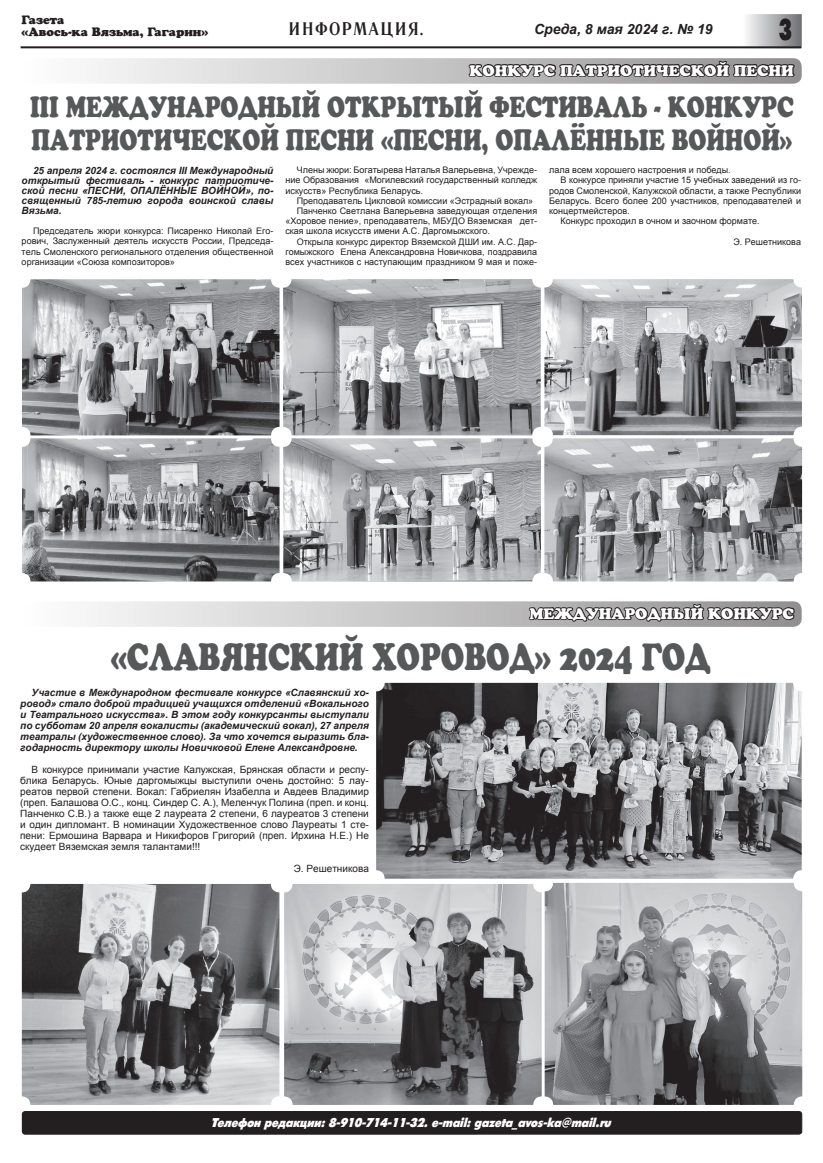
<style>
.page{position:relative;width:823px;height:1163px;background:#fff}
.page>*{position:absolute;margin:0;border:0;box-sizing:border-box;transform-origin:0 0}
.основной{font:37.4px "AG Crown Style";color:#57585a;scale:.77 1}
.t1{font:30px "Futuris Extra C Bold";color:#231f20;scale:.67 1}
.основной-2{font:28.8px/33.6px "AG Crown Style";color:#57585a;scale:.76 1}
.t2{font:700 18px "Literaturnaya";color:#231f20;scale:.87 1}
.основной-3{font:15px "AG Crown Style";color:#fff}
.t3{font:italic 700 14px "Arial";color:#231f20}
.основной-4{font:italic 12.7px "Futuris Extra C Bold";color:#fff;scale:.87 1}
.t4{font:12px "AG Crown Style";color:#231f20}
.основной-5{font:italic 700 10px/11px "Arial";color:#231f20;text-align:justify}
.основной-6{font:10px/11px "Arial";color:#231f20;text-align:justify}
.основной-7{font:9px/10.2px "Arial";color:#231f20;text-align:justify}
</style>
<div class="page">
<div style="left:742px;top:14px;width:59px;height:34px;background:linear-gradient(to right,#fff,#717275);border:1px solid #6c6d70"></div>
<hr style="left:21px;top:46px;width:779px;height:2px;background:#231f20">
<div style="left:22px;top:1111px;width:779px;height:22px;background:#231f20;border-radius:3px"></div>
<div style="left:22px;top:1110px;width:779px;height:24px;border:1px solid #231f20;border-radius:3px"></div>
<svg style="left:21px;top:58px;width:780px;height:26px"></svg>
<svg style="left:466px;top:59px;width:329px;height:25px;background:#7a7879"></svg>
<img style="left:22px;top:438px;width:257px;height:143px">
<img style="left:283px;top:438px;width:257px;height:143px">
<img style="left:22px;top:279px;width:257px;height:156px">
<img style="left:283px;top:279px;width:257px;height:156px">
<img style="left:544px;top:279px;width:257px;height:156px">
<img style="left:544px;top:438px;width:257px;height:143px">
<div style="left:21px;top:601px;width:780px;height:25px;background:linear-gradient(to right,#fefefe,#918f90);border-radius:9px"></div>
<svg style="left:527px;top:601px;width:268px;height:22px;background:#727070"></svg>
<img style="left:376px;top:682px;width:425px;height:196px">
<img style="left:22px;top:884px;width:257px;height:220px">
<img style="left:284px;top:884px;width:257px;height:220px">
<img style="left:544px;top:882px;width:257px;height:222px">
<p class="t4" style="left:22px;top:13px;width:44px">Газета</p>
<p class="t4" style="left:22px;top:25px;width:188px">«Авось-ка Вязьма, Гагарин»</p>
<p class="t2" style="left:287px;top:18px;width:158px">ИНФОРМАЦИЯ.</p>
<p class="t3" style="left:533px;top:20px;width:180px">Среда, 8 мая 2024 г. № 19</p>
<p class="t1" style="left:778px;top:13px;width:22px">3</p>
<p class="основной-3" style="left:469px;top:62px;width:326px">КОНКУРС ПАТРИОТИЧЕСКОЙ ПЕСНИ</p>
<p class="основной-2" style="left:30px;top:89px;width:1005px">III МЕЖДУНАРОДНЫЙ ОТКРЫТЫЙ ФЕСТИВАЛЬ - КОНКУРС<br>ПАТРИОТИЧЕСКОЙ ПЕСНИ «ПЕСНИ, ОПАЛЁННЫЕ ВОЙНОЙ»</p>
<p class="основной-5" style="left:22px;top:166px;width:253px;line-height:10px;text-indent:11px">25 апреля 2024 г. состоялся III Международный открытый фестиваль - конкурс патриотиче&shy;ской песни «ПЕСНИ, ОПАЛЁННЫЕ ВОЙНОЙ», по&shy;священный 785-летию города воинской славы Вязьма.</p>
<p class="основной-7" style="left:22px;top:226px;width:253px;text-indent:11px">Председатель жюри конкурса: Писаренко Николай Его&shy;рович, Заслуженный деятель искусств России, Председа&shy;тель Смоленского регионального отделения общественной организации «Союза композиторов»</p>
<p class="основной-7" style="left:549px;top:165px;width:183px">лала всем хорошего настроения и победы.</p>
<p class="основной-7" style="left:549px;top:175px;width:253px;text-indent:11px">В конкурсе приняли участие 15 учебных заведений из го&shy;родов Смоленской, Калужской области, а также Республики Беларусь. Всего более 200 участников, преподавателей и концертмейстеров.</p>
<p class="основной-7" style="left:560px;top:216px;width:200px">Конкурс проходил в очном и заочном формате.</p>
<p class="основной-7" style="left:733px;top:236px;width:69px">Э. Решетникова</p>
<p class="основной-7" style="left:285px;top:165px;width:253px;text-indent:11px">Члены жюри: Богатырева Наталья Валерьевна, Учрежде&shy;ние Образования «Могилевский государственный колледж искусств» Республика Беларусь.</p>
<p class="основной-7" style="left:296px;top:196px;width:238px">Преподаватель Цикловой комиссии «Эстрадный вокал»</p>
<p class="основной-7" style="left:285px;top:206px;width:253px;text-indent:11px">Панченко Светлана Валерьевна заведующая отделения «Хоровое пение», преподаватель, МБУДО Вяземская дет&shy;ская школа искусств имени А.С. Даргомыжского.</p>
<p class="основной-7" style="left:285px;top:236px;width:253px;text-indent:11px">Открыла конкурс директор Вяземской ДШИ им. А.С. Дар&shy;гомыжского Елена Александровна Новичкова, поздравила всех участников с наступающим праздником 9 мая и поже-</p>
<p class="основной-3" style="left:529px;top:604px;width:265px">МЕЖДУНАРОДНЫЙ КОНКУРС</p>
<p class="основной" style="left:111px;top:634px;width:779px">«СЛАВЯНСКИЙ ХОРОВОД» 2024 ГОД</p>
<p class="основной-5" style="left:20px;top:687px;width:350px;text-indent:11px">Участие в Международном фестивале конкурсе «Славянский хо&shy;ровод» стало доброй традицией учащихся отделений «Вокального и Театрального искусства». В этом году конкурсанты выступали по субботам 20 апреля вокалисты (академический вокал), 27 апреля театралы (художественное слово). За что хочется выразить бла&shy;годарность директору школы Новичковой Елене Александровне.</p>
<p class="основной-6" style="left:20px;top:763px;width:350px;text-indent:11px">В конкурсе принимали участие Калужская, Брянская области и респу&shy;блика Беларусь. Юные даргомыжцы выступили очень достойно: 5 лау&shy;реатов первой степени. Вокал: Габриелян Изабелла и Авдеев Владимир (преп. Балашова О.С., конц. Синдер С. А.), Меленчук Полина (преп. и конц.<br>Панченко С.В.) а также еще 2 лауреата 2 степени, 6 лауреатов 3 степени и один дипломант. В номинации Художественное слово Лауреаты 1 сте&shy;пени: Ермошина Варвара и Никифоров Григорий (преп. Ирхина Н.Е.) Не скудеет Вяземская земля талантами!!!</p>
<p class="основной-6" style="left:293px;top:862px;width:77px">Э. Решетникова</p>
<p class="основной-4" style="left:210px;top:1115px;width:465px">Телефонредакции:8-910-714-11-32.e-mail:gazeta_ avos-ka@mail.ru</p>
</div>
